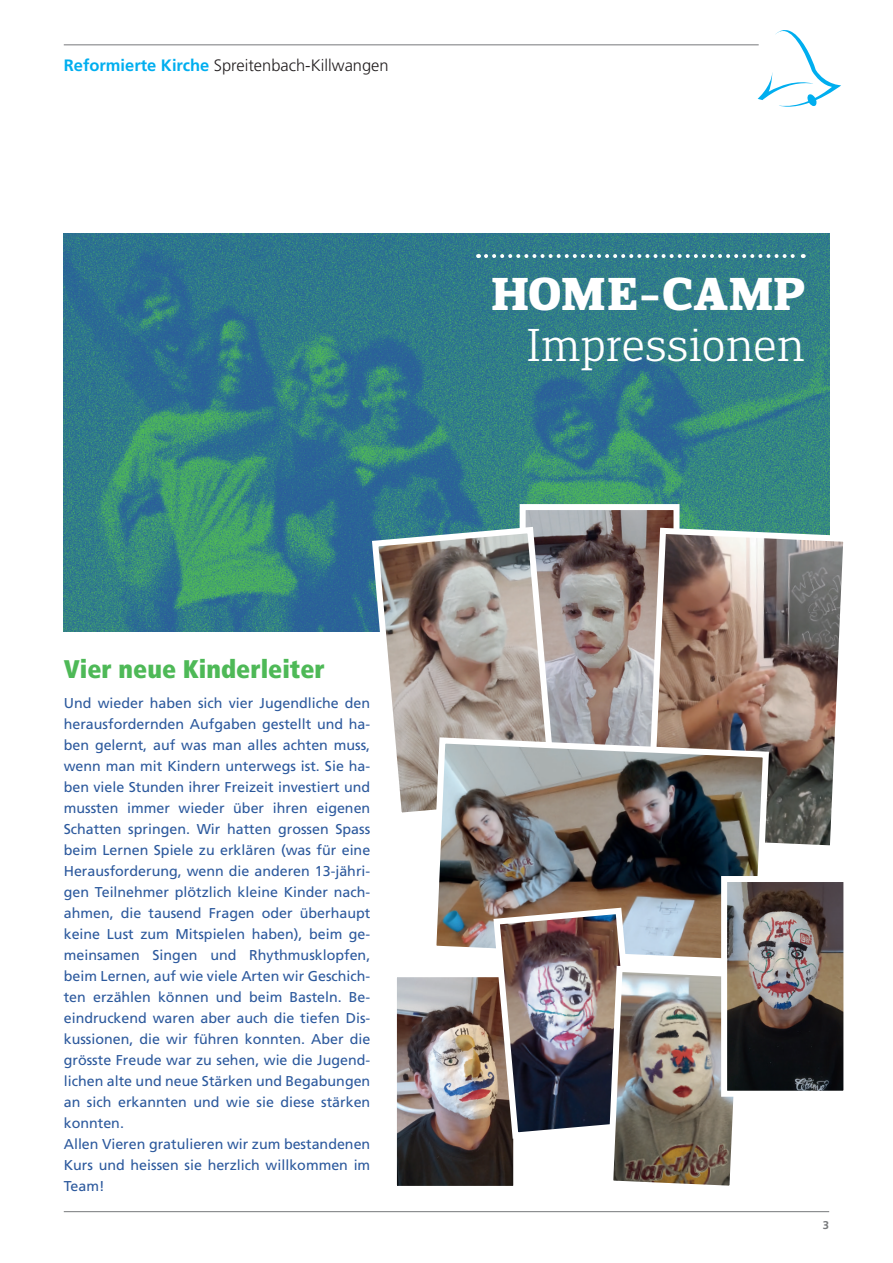
<style>
.page{position:relative;width:893px;height:1263px;background:#fff}
.page>*{position:absolute;margin:0;border:0;box-sizing:border-box;transform-origin:0 0}
.t1{font:45px "Engel New Serif";letter-spacing:.005em;color:#fff}
.t2{font:700 45px "Engel New Serif";letter-spacing:.03em;color:#fff}
.t3{font:900 condensed 25.5px "Frutiger";color:#4eb957}
.t4{font:300 16.5px "Frutiger";color:#231f20}
.t5{font:14.25px/21px "Frutiger";color:#2c599d}
.t6{font:700 11.25px "Frutiger";color:#76787b}
.s1{font-weight:700;color:#00aeef}
</style>
<div class="page">
<hr style="left:64px;top:45px;width:695px;height:1px;background:#76787b">
<hr style="left:64px;top:1211px;width:765px;height:1px;background:#76787b">
<svg style="left:758px;top:30px;width:83px;height:77px"></svg>
<img style="left:63px;top:234px;width:766px;height:397px">
<svg style="left:486px;top:254px;width:318px;height:4px"></svg>
<img style="left:527px;top:511px;width:145px;height:223px">
<div style="left:520px;top:504px;width:159px;height:296px;border:6px solid #fff"></div>
<svg style="left:369px;top:524px;width:191px;height:289px"></svg>
<img style="left:643px;top:525px;width:201px;height:321px">
<img style="left:427px;top:734px;width:345px;height:214px">
<img style="left:398px;top:978px;width:92px;height:207px">
<div style="left:391px;top:971px;width:128px;height:221px;border:6px solid #fff"></div>
<img style="left:490px;top:904px;width:244px;height:288px">
<img style="left:728px;top:883px;width:114px;height:207px">
<div style="left:721px;top:876px;width:128px;height:221px;border:6px solid #fff"></div>
<p class="t4" style="left:64px;top:56px;width:326px"><span class="s1">Reformierte Kirche</span> Spreitenbach-Killwangen</p>
<h1 class="t2" style="left:492px;top:265px;width:314px">HOME-CAMP</h1>
<h1 class="t1" style="left:527px;top:319px;width:279px">Impressionen</h1>
<h2 class="t3" style="left:64px;top:654px;width:263px">Vier neue Kinderleiter</h2>
<p class="t5" style="left:64px;top:692px;width:308px">Und wieder haben sich vier Jugendliche den herausfordernden Aufgaben gestellt und ha&shy;ben gelernt, auf was man alles achten muss, wenn man mit Kindern unterwegs ist. Sie ha&shy;ben viele Stunden ihrer Freizeit investiert und mussten immer wieder über ihren eigenen Schatten springen. Wir hatten grossen Spass beim Lernen Spiele zu erklären (was für eine Herausforderung, wenn die anderen 13-jähri&shy;gen Teilnehmer plötzlich kleine Kinder nach&shy;ahmen, die tausend Fragen oder überhaupt keine Lust zum Mitspielen haben), beim ge&shy;meinsamen Singen und Rhythmusklopfen, beim Lernen, auf wie viele Arten wir Geschich&shy;ten erzählen können und beim Basteln. Be&shy;eindruckend waren aber auch die tiefen Dis&shy;kussionen, die wir führen konnten. Aber die grösste Freude war zu sehen, wie die Jugend&shy;lichen alte und neue Stärken und Begabungen an sich erkannten und wie sie diese stärken konnten.<br>Allen Vieren gratulieren wir zum bestandenen Kurs und heissen sie herzlich willkommen im Team!</p>
<p class="t6" style="left:823px;top:1218px;width:8px">3</p>
</div>
